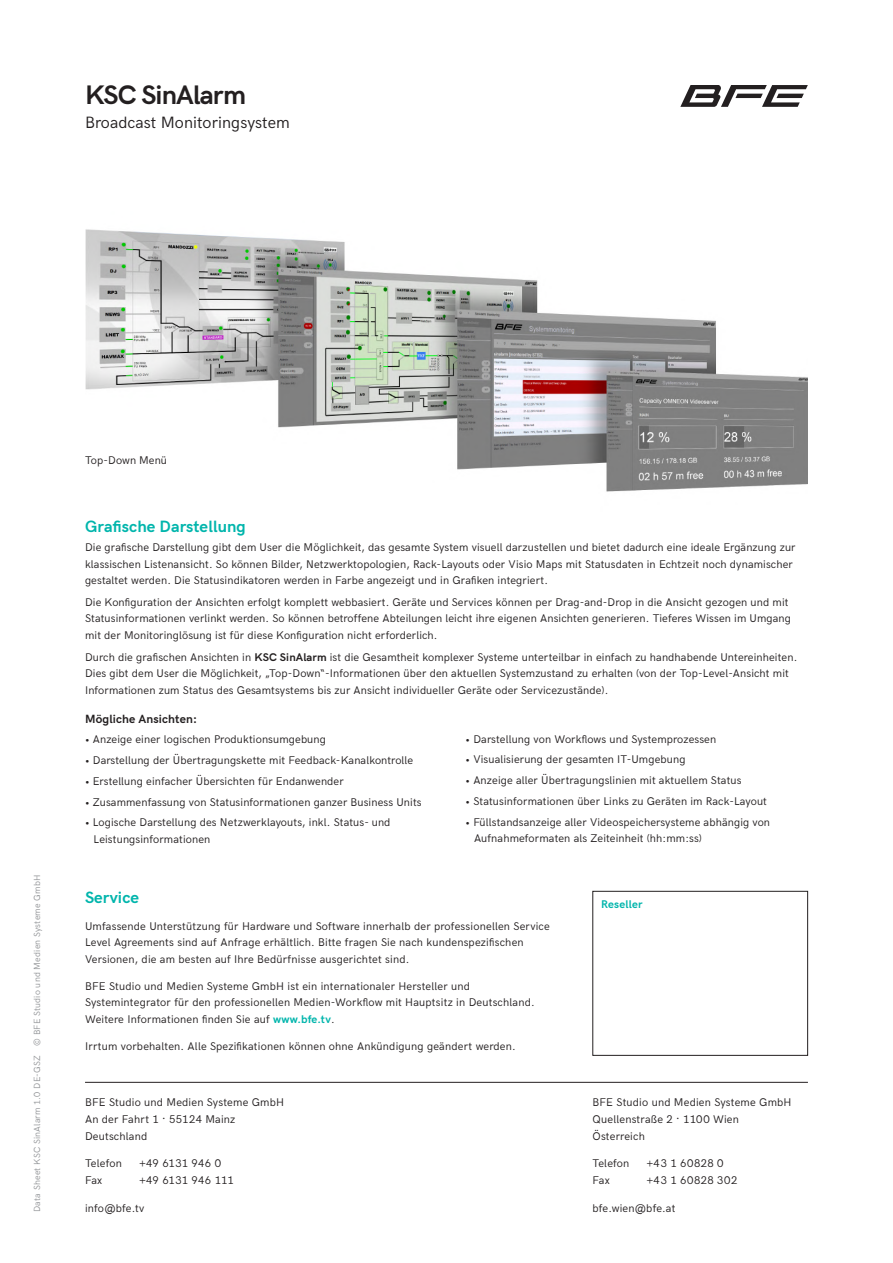
<style>
.page{position:relative;width:893px;height:1263px;background:#fff}
.page>*{position:absolute;margin:0;border:0;box-sizing:border-box;transform-origin:0 0}
.Be13__Headline_18pt{font:700 27px "BFE Sans";letter-spacing:-.03em;color:#231f20}
.Be13__Subline_12pt_1{font:700 16.5px "BFE Sans";letter-spacing:.005em;color:#00b5ac}
.Be13__Headline_18pt-2{font:16.5px "BFE Sans";letter-spacing:.005em;color:#231f20}
.Be13__CopyEinzug_8pt{font:700 12px "BFE Sans";letter-spacing:.01em;color:#231f20}
.Be13__CopyEinzug_8pt-2{font:11.25px/16.5px "BFE Sans";letter-spacing:.01em;color:#231f20}
.Be13__Copy_8pt_1av{font:11.25px/17px "BFE Sans";letter-spacing:.015em;color:#231f20}
.Be13__Copy_8pt_1av-2{font:11.25px "BFE Sans";letter-spacing:.05em;color:#231f20}
.Be13__Reseller_8pt_0{font:700 11.25px "BFE Sans";letter-spacing:.015em;color:#00b5ac}
.Be13__Kennzeile_7pt{font:9px "BFE Sans";letter-spacing:.025em;color:#939598}
.s1{font-weight:700}
.s2{font-weight:700;color:#00b5ac}
</style>
<div class="page">
<img style="left:85px;top:229px;width:723px;height:263px">
<hr style="left:85px;top:1082px;width:723px;height:1px;background:#231f20">
<div style="left:592px;top:891px;width:216px;height:165px;border:1px solid #231f20"></div>
<svg style="left:680px;top:85px;width:128px;height:22px"></svg>
<p class="Be13__Headline_18pt" style="left:85px;top:74px;width:162px">KSC SinAlarm</p>
<p class="Be13__Headline_18pt-2" style="left:85px;top:110px;width:206px">Broadcast Monitoringsystem</p>
<p class="Be13__Kennzeile_7pt" style="left:30px;top:1212px;width:339px;rotate:-90deg">Data Sheet KSC SinAlarm 1.0 DE-GSZ © BFE Studio und Medien Systeme GmbH</p>
<p class="Be13__CopyEinzug_8pt-2" style="left:85px;top:451px;width:84px">Top-Down Menü</p>
<p class="Be13__Subline_12pt_1" style="left:85px;top:514px;width:162px">Grafische Darstellung</p>
<p class="Be13__CopyEinzug_8pt-2" style="left:85px;top:538px;width:712px">Die grafische Darstellung gibt dem User die Möglichkeit, das gesamte System visuell darzustellen und bietet dadurch eine ideale Ergänzung zur klassischen Listenansicht. So können Bilder, Netzwerktopologien, Rack-Layouts oder Visio Maps mit Statusdaten in Echtzeit noch dynamischer gestaltet werden. Die Statusindikatoren werden in Farbe angezeigt und in Grafiken integriert.</p>
<p class="Be13__CopyEinzug_8pt-2" style="left:85px;top:593px;width:707px">Die Konfiguration der Ansichten erfolgt komplett webbasiert. Geräte und Services können per Drag-and-Drop in die Ansicht gezogen und mit<br>Statusinformationen verlinkt werden. So können betroffene Abteilungen leicht ihre eigenen Ansichten generieren. Tieferes Wissen im Umgang mit der Monitoringlösung ist für diese Konfiguration nicht erforderlich.</p>
<p class="Be13__CopyEinzug_8pt-2" style="left:85px;top:648px;width:714px">Durch die grafischen Ansichten in <span class="s1">KSC SinAlarm</span> ist die Gesamtheit komplexer Systeme unterteilbar in einfach zu handhabende Untereinheiten.<br>Dies gibt dem User die Möglichkeit, „Top-Down“-Informationen über den aktuellen Systemzustand zu erhalten (von der Top-Level-Ansicht mit<br>Informationen zum Status des Gesamtsystems bis zur Ansicht individueller Geräte oder Servicezustände).</p>
<p class="Be13__CopyEinzug_8pt" style="left:85px;top:709px;width:114px">Mögliche Ansichten:</p>
<p class="Be13__CopyEinzug_8pt-2" style="left:85px;top:730px;width:242px">• Anzeige einer logischen Produktionsumgebung</p>
<p class="Be13__CopyEinzug_8pt-2" style="left:85px;top:751px;width:330px">• Darstellung der Übertragungskette mit Feedback-Kanalkontrolle</p>
<p class="Be13__CopyEinzug_8pt-2" style="left:85px;top:772px;width:260px">• Erstellung einfacher Übersichten für Endanwender</p>
<p class="Be13__CopyEinzug_8pt-2" style="left:85px;top:793px;width:338px">• Zusammenfassung von Statusinformationen ganzer Business Units</p>
<p class="Be13__CopyEinzug_8pt-2" style="left:94px;top:813px;width:298px;text-indent:-9px">• Logische Darstellung des Netzwerklayouts, inkl. Status- und<br>Leistungsinformationen</p>
<p class="Be13__CopyEinzug_8pt-2" style="left:466px;top:729px;width:252px">• Darstellung von Workflows und Systemprozessen</p>
<p class="Be13__CopyEinzug_8pt-2" style="left:466px;top:750px;width:221px">• Visualisierung der gesamten IT-Umgebung</p>
<p class="Be13__CopyEinzug_8pt-2" style="left:466px;top:771px;width:277px">• Anzeige aller Übertragungslinien mit aktuellem Status</p>
<p class="Be13__CopyEinzug_8pt-2" style="left:466px;top:792px;width:303px">• Statusinformationen über Links zu Geräten im Rack-Layout</p>
<p class="Be13__CopyEinzug_8pt-2" style="left:474px;top:812px;width:297px;text-indent:-9px">• Füllstandsanzeige aller Videospeichersysteme abhängig von<br>Aufnahmeformaten als Zeiteinheit (hh:mm:ss)</p>
<p class="Be13__Subline_12pt_1" style="left:85px;top:885px;width:55px">Service</p>
<p class="Be13__Copy_8pt_1av" style="left:85px;top:917px;width:466px;line-height:16.5px">Umfassende Unterstützung für Hardware und Software innerhalb der professionellen Service<br>Level Agreements sind auf Anfrage erhältlich. Bitte fragen Sie nach kundenspezifischen<br>Versionen, die am besten auf Ihre Bedürfnisse ausgerichtet sind.</p>
<p class="Be13__Copy_8pt_1av" style="left:85px;top:977px;width:451px;line-height:16.5px">BFE Studio und Medien Systeme GmbH ist ein internationaler Hersteller und<br>Systemintegrator für den professionellen Medien-Workflow mit Hauptsitz in Deutschland.<br>Weitere Informationen finden Sie auf <span class="s2">www.bfe.tv</span>.</p>
<p class="Be13__Copy_8pt_1av" style="left:85px;top:1037px;width:432px">Irrtum vorbehalten. Alle Spezifikationen können ohne Ankündigung geändert werden.</p>
<p class="Be13__Copy_8pt_1av" style="left:85px;top:1093px;width:201px">BFE Studio und Medien Systeme GmbH<br>An der Fahrt 1 · 55124 Mainz<br>Deutschland</p>
<p class="Be13__Copy_8pt_1av" style="left:85px;top:1154px;width:38px">Telefon</p>
<p class="Be13__Copy_8pt_1av" style="left:139px;top:1154px;width:83px">+49 6131 946 0</p>
<p class="Be13__Copy_8pt_1av" style="left:85px;top:1171px;width:19px">Fax</p>
<p class="Be13__Copy_8pt_1av" style="left:139px;top:1171px;width:96px">+49 6131 946 111</p>
<p class="Be13__Copy_8pt_1av" style="left:85px;top:1199px;width:61px">info@bfe.tv</p>
<p class="Be13__Reseller_8pt_0" style="left:601px;top:896px;width:43px">Reseller</p>
<p class="Be13__Copy_8pt_1av" style="left:592px;top:1093px;width:201px">BFE Studio und Medien Systeme GmbH<br>Quellenstraße 2 · 1100 Wien<br>Österreich</p>
<p class="Be13__Copy_8pt_1av" style="left:592px;top:1154px;width:38px">Telefon</p>
<p class="Be13__Copy_8pt_1av" style="left:646px;top:1154px;width:79px">+43 1 60828 0</p>
<p class="Be13__Copy_8pt_1av" style="left:592px;top:1171px;width:19px">Fax</p>
<p class="Be13__Copy_8pt_1av-2" style="left:646px;top:1172px;width:92px">+43 1 60828 302</p>
<p class="Be13__Copy_8pt_1av" style="left:592px;top:1199px;width:85px">bfe.wien@bfe.at</p>
</div>
